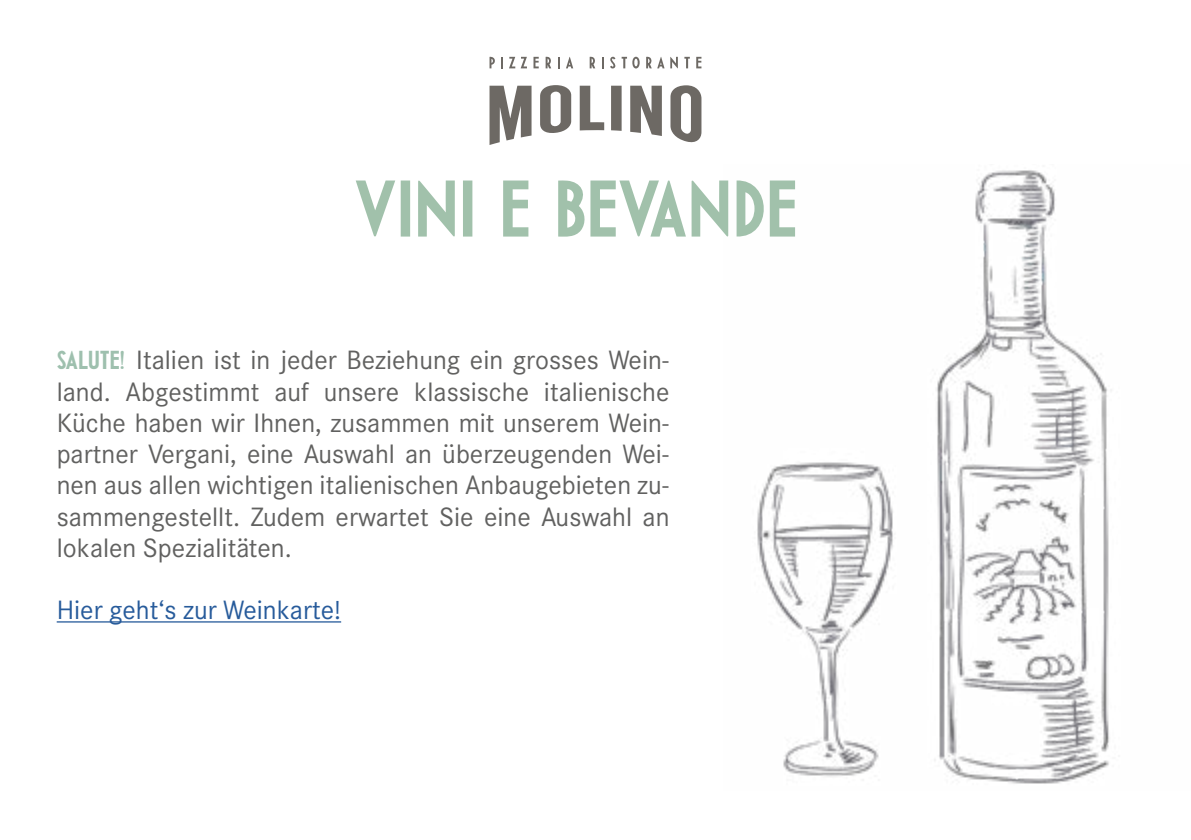
<style>
.page{position:relative;width:1191px;height:840px;background:#fff}
.page>*{position:absolute;margin:0;border:0;box-sizing:border-box;transform-origin:0 0}
.t1{font:80px "MPI Deco";color:#a1c1ab}
.t2{font:26px/31.2px "Corporate S";color:#616160;text-align:justify}
.t3{font:26px "Corporate S";color:#275b9b}
.s1{font-family:"MPI Deco";color:#9ec0ae}
</style>
<div class="page">
<img style="left:757px;top:170px;width:355px;height:614px">
<hr style="left:57px;top:621px;width:284px;height:1px;background:#275b9b">
<svg style="left:489px;top:86px;width:42px;height:59px"></svg>
<svg style="left:540px;top:85px;width:31px;height:48px"></svg>
<svg style="left:579px;top:86px;width:25px;height:44px"></svg>
<svg style="left:611px;top:86px;width:10px;height:45px"></svg>
<svg style="left:630px;top:86px;width:32px;height:50px"></svg>
<svg style="left:670px;top:85px;width:31px;height:58px"></svg>
<svg style="left:489px;top:57px;width:13px;height:11px"></svg>
<svg style="left:509px;top:57px;width:18px;height:11px"></svg>
<svg style="left:533px;top:57px;width:6px;height:11px"></svg>
<svg style="left:545px;top:57px;width:14px;height:11px"></svg>
<svg style="left:566px;top:57px;width:7px;height:11px"></svg>
<svg style="left:589px;top:57px;width:14px;height:11px"></svg>
<svg style="left:610px;top:57px;width:5px;height:12px"></svg>
<svg style="left:621px;top:57px;width:43px;height:11px"></svg>
<svg style="left:670px;top:57px;width:8px;height:11px"></svg>
<svg style="left:684px;top:57px;width:6px;height:11px"></svg>
<svg style="left:696px;top:57px;width:5px;height:11px"></svg>
<h1 class="t1" style="left:354px;top:162px;width:446px">VINI E BEVANDE</h1>
<p class="t2" style="left:57px;top:345px;width:614px"><span class="s1">SALUTE!</span> Italien ist in jeder Beziehung ein grosses Wein&shy;land. Abgestimmt auf unsere klassische italienische Küche haben wir Ihnen, zusammen mit unserem Wein&shy;partner Vergani, eine Auswahl an überzeugenden Wei&shy;nen aus allen wichtigen italienischen Anbaugebieten zu&shy;sammengestellt. Zudem erwartet Sie eine Auswahl an lokalen Spezialitäten.</p>
<p class="t3" style="left:57px;top:594px;width:286px">Hier geht‘s zur Weinkarte!</p>
</div>
